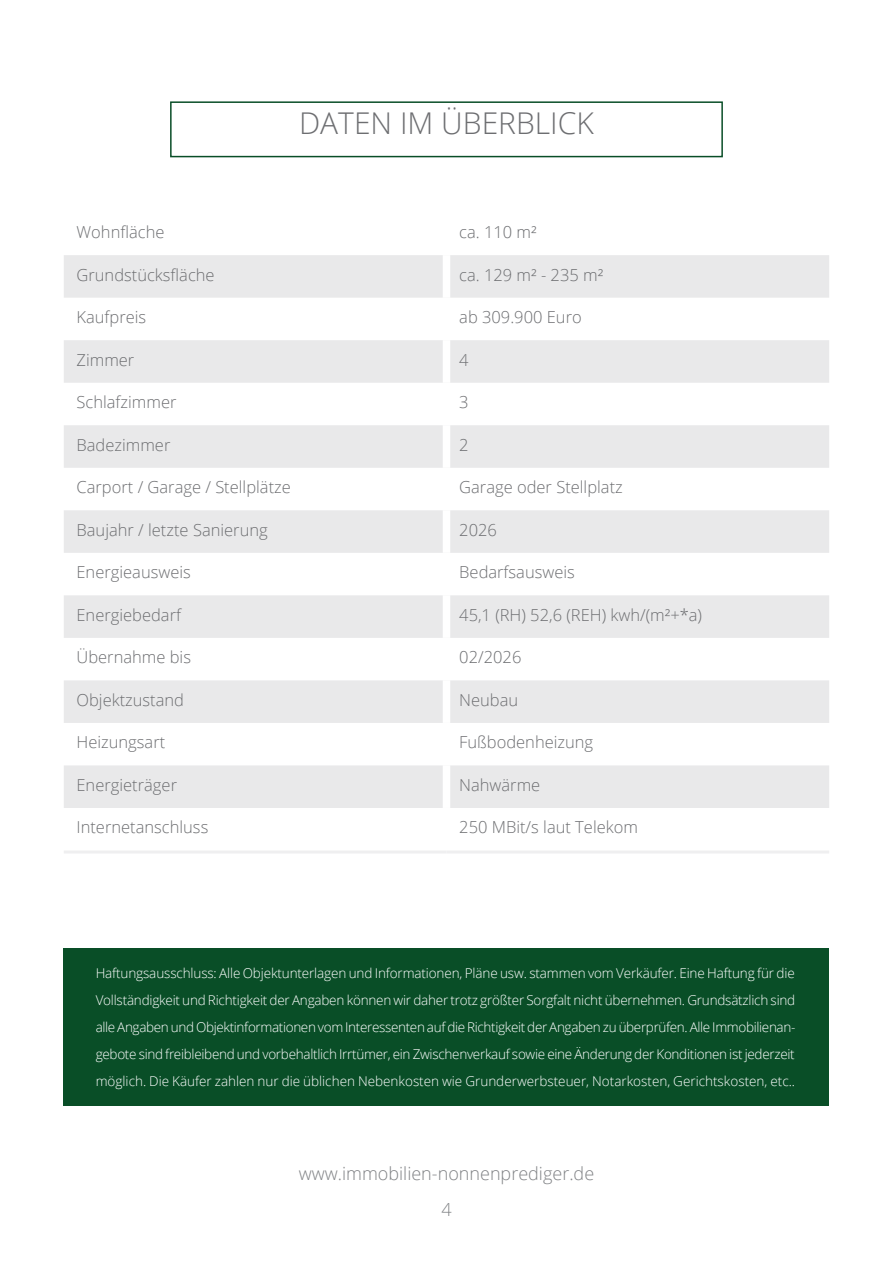
<style>
.page{position:relative;width:893px;height:1263px;background:#fff}
.page>*{position:absolute;margin:0;border:0;box-sizing:border-box;transform-origin:0 0}
.t1{font:300 30px "Open Sans";color:#6d6e71}
.t2{font:300 18px/36px "Open Sans";color:#808285;text-align:center}
.t3{font:300 16.5px "Open Sans";color:#6d6e71}
.t4{font:300 13.5px/27px "Open Sans";color:#fff;text-align:justify}
</style>
<div class="page">
<div style="left:170px;top:101px;width:553px;height:56px;border:2px solid #094e27"></div>
<div style="left:64px;top:948px;width:765px;height:158px;background:#094e27"></div>
<svg style="left:64px;top:255px;width:765px;height:553px;fill:#e9e9ea"></svg>
<div style="left:443px;top:255px;width:7px;height:43px;background:#fff"></div>
<div style="left:443px;top:298px;width:7px;height:42px;background:#fff"></div>
<div style="left:443px;top:340px;width:7px;height:43px;background:#fff"></div>
<div style="left:443px;top:383px;width:7px;height:42px;background:#fff"></div>
<div style="left:443px;top:425px;width:7px;height:43px;background:#fff"></div>
<div style="left:443px;top:468px;width:7px;height:42px;background:#fff"></div>
<div style="left:443px;top:510px;width:7px;height:43px;background:#fff"></div>
<div style="left:443px;top:553px;width:7px;height:42px;background:#fff"></div>
<div style="left:443px;top:595px;width:7px;height:43px;background:#fff"></div>
<div style="left:443px;top:638px;width:7px;height:42px;background:#fff"></div>
<div style="left:443px;top:680px;width:7px;height:43px;background:#fff"></div>
<div style="left:443px;top:723px;width:7px;height:42px;background:#fff"></div>
<div style="left:443px;top:765px;width:7px;height:43px;background:#fff"></div>
<hr style="left:64px;top:850px;width:382px;height:3px;background:#efeff0">
<hr style="left:446px;top:850px;width:383px;height:3px;background:#efeff0">
<h1 class="t1" style="left:299px;top:103px;width:296px">DATEN IM ÜBERBLICK</h1>
<p class="t3" style="left:77px;top:221px;width:89px">Wohnfläche</p>
<p class="t3" style="left:459px;top:221px;width:79px">ca. 110 m²</p>
<p class="t3" style="left:77px;top:263px;width:140px">Grundstücksfläche</p>
<p class="t3" style="left:459px;top:263px;width:146px">ca. 129 m² - 235 m²</p>
<p class="t3" style="left:77px;top:306px;width:71px">Kaufpreis</p>
<p class="t3" style="left:459px;top:306px;width:124px">ab 309.900 Euro</p>
<p class="t3" style="left:77px;top:348px;width:59px">Zimmer</p>
<p class="t3" style="left:459px;top:348px;width:11px">4</p>
<p class="t3" style="left:77px;top:391px;width:101px">Schlafzimmer</p>
<p class="t3" style="left:459px;top:391px;width:11px">3</p>
<p class="t3" style="left:77px;top:433px;width:95px">Badezimmer</p>
<p class="t3" style="left:459px;top:433px;width:11px">2</p>
<p class="t3" style="left:77px;top:476px;width:216px">Carport / Garage / Stellplätze</p>
<p class="t3" style="left:459px;top:476px;width:165px">Garage oder Stellplatz</p>
<p class="t3" style="left:77px;top:518px;width:193px">Baujahr / letzte Sanierung</p>
<p class="t3" style="left:459px;top:518px;width:39px">2026</p>
<p class="t3" style="left:77px;top:561px;width:116px">Energieausweis</p>
<p class="t3" style="left:459px;top:561px;width:117px">Bedarfsausweis</p>
<p class="t3" style="left:77px;top:603px;width:106px">Energiebedarf</p>
<p class="t3" style="left:459px;top:603px;width:244px">45,1 (RH) 52,6 (REH) kwh/(m²+*a)</p>
<p class="t3" style="left:77px;top:646px;width:116px">Übernahme bis</p>
<p class="t3" style="left:459px;top:646px;width:64px">02/2026</p>
<p class="t3" style="left:77px;top:688px;width:109px">Objektzustand</p>
<p class="t3" style="left:459px;top:688px;width:60px">Neubau</p>
<p class="t3" style="left:77px;top:731px;width:90px">Heizungsart</p>
<p class="t3" style="left:459px;top:731px;width:135px">Fußbodenheizung</p>
<p class="t3" style="left:77px;top:773px;width:102px">Energieträger</p>
<p class="t3" style="left:459px;top:773px;width:83px">Nahwärme</p>
<p class="t3" style="left:77px;top:816px;width:133px">Internetanschluss</p>
<p class="t3" style="left:459px;top:816px;width:180px">250 MBit/s laut Telekom</p>
<p class="t4" style="left:96px;top:959px;width:701px">Haftungsausschluss: Alle Objektunterlagen und Informationen, Pläne usw. stammen vom Verkäufer. Eine Haftung für die Vollständigkeit und Richtigkeit der Angaben können wir daher trotz größter Sorgfalt nicht übernehmen. Grundsätzlich sind alle Angaben und Objektinformationen vom Interessenten auf die Richtigkeit der Angaben zu überprüfen. Alle Immobilienan&shy;gebote sind freibleibend und vorbehaltlich Irrtümer, ein Zwischenverkauf sowie eine Änderung der Konditionen ist jederzeit möglich. Die Käufer zahlen nur die üblichen Nebenkosten wie Grunderwerbsteuer, Notarkosten, Gerichtskosten, etc..</p>
<h2 class="t2" style="left:299px;top:1155px;width:297px">www.immobilien-nonnenprediger.de<br>4</h2>
</div>
